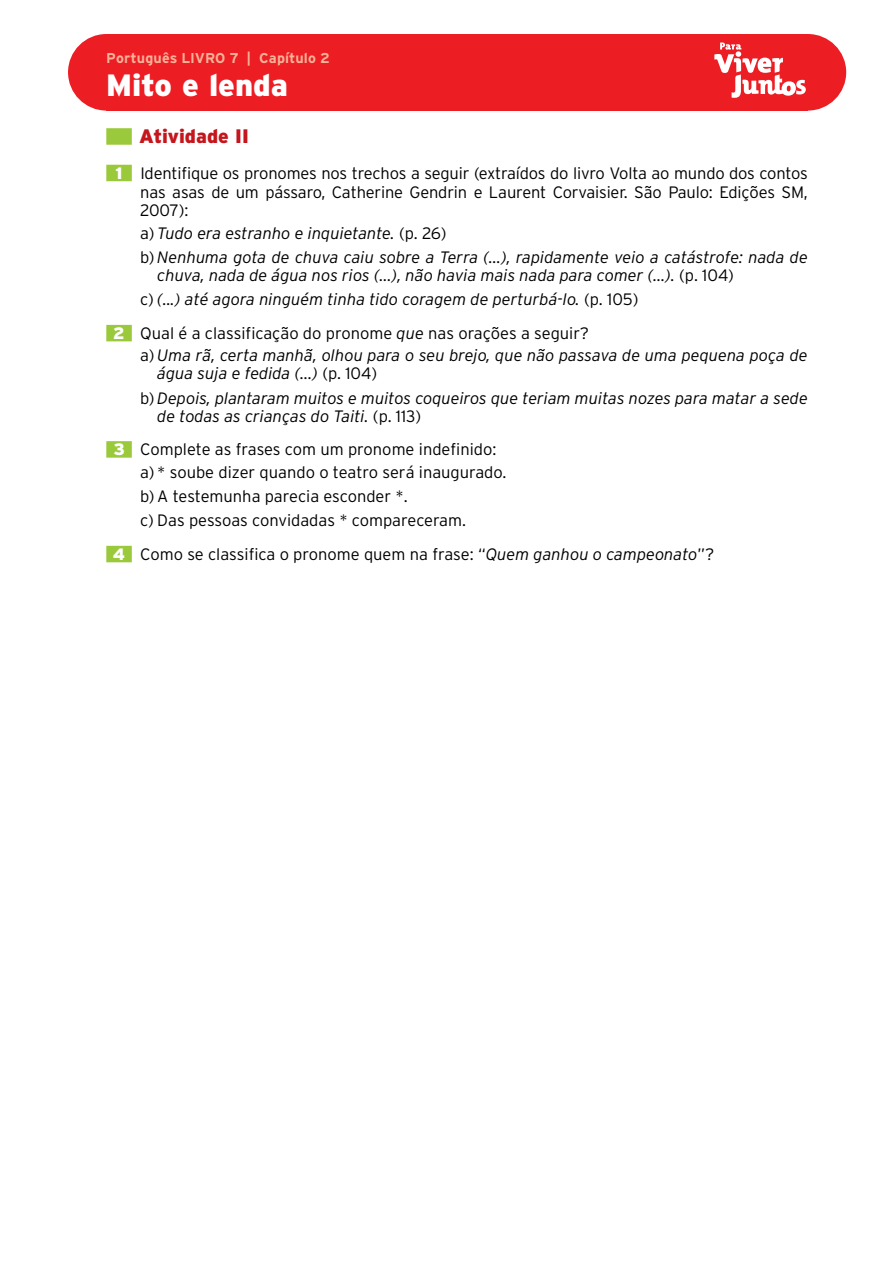
<style>
.page{position:relative;width:893px;height:1263px;background:#fff}
.page>*{position:absolute;margin:0;border:0;box-sizing:border-box;transform-origin:0 0}
.t1{font:900 30.75px "Interstate";letter-spacing:-.005em;color:#fff}
.t2{font:900 19.5px "Interstate";color:#c4161c}
.t3{font:italic 300 16.5px/24.3px "Interstate";color:#000}
.t4{font:300 16.5px/18.8px "Interstate";color:#000}
.t5{font:700 14.25px "Interstate";letter-spacing:.005em;color:#f9b298}
.s1{font-weight:900;color:#fff}
.s2{font-style:normal}
.s3{font-weight:900;font-style:normal;color:#fff}
.s4{font-style:italic}
</style>
<div class="page">
<div style="left:770px;top:34px;width:76px;height:77px;background:#ed1d24;border-radius:50%"></div>
<div style="left:68px;top:34px;width:77px;height:77px;background:#ed1d24;border-radius:50%"></div>
<div style="left:106px;top:34px;width:702px;height:77px;background:#ed1d24"></div>
<svg style="left:714px;top:43px;width:92px;height:55px"></svg>
<div style="left:106px;top:165px;width:26px;height:16px;background:#9aca3c"></div>
<div style="left:106px;top:325px;width:26px;height:16px;background:#9aca3c"></div>
<div style="left:106px;top:441px;width:26px;height:17px;background:#9aca3c"></div>
<div style="left:106px;top:546px;width:26px;height:16px;background:#9aca3c"></div>
<div style="left:106px;top:128px;width:26px;height:17px;background:#9aca3c"></div>
<p class="t5" style="left:106px;top:50px;width:225px">Português LIVRO 7 | Capítulo 2</p>
<h1 class="t1" style="left:106px;top:67px;width:183px">Mito e lenda</h1>
<p class="t2" style="left:139px;top:125px;width:111px">Atividade II</p>
<p class="t4" style="left:140px;top:164px;width:669px;text-align:justify;text-indent:-25px"><span class="s1">1</span> Identifique os pronomes nos trechos a seguir (extraídos do livro Volta ao mundo dos contos nas asas de um pássaro, Catherine Gendrin e Laurent Corvaisier. São Paulo: Edições SM, 2007):</p>
<p class="t3" style="left:140px;top:221px;width:669px"><span class="s2">a)</span> Tudo era estranho e inquietante. <span class="s2">(p. 26)<br>b)</span> Nenhuma gota de chuva caiu sobre a Terra (...), rapidamente veio a catástrofe: nada de</p>
<p class="t3" style="left:140px;top:263px;width:595px;text-indent:17px">chuva, nada de água nos rios (...), não havia mais nada para comer (...). <span class="s2">(p. 104) c)</span> (...) até agora ninguém tinha tido coragem de perturbá-lo. <span class="s2">(p. 105)</span></p>
<p class="t3" style="left:140px;top:322px;width:669px;line-height:22.2px;text-indent:-27px"><span class="s3">2</span> <span class="s2">Qual é a classificação do pronome</span> que <span class="s2">nas orações a seguir?<br>a)</span> Uma rã, certa manhã, olhou para o seu brejo, que não passava de uma pequena poça de</p>
<p class="t3" style="left:140px;top:361px;width:669px;text-indent:17px">água suja e fedida (...) <span class="s2">(p. 104)<br>b)</span> Depois, plantaram muitos e muitos coqueiros que teriam muitas nozes para matar a sede</p>
<p class="t4" style="left:113px;top:399px;width:384px;line-height:33.6px;text-indent:44px"><span class="s4">de todas as crianças do Taiti.</span> (p. 113)<br><span class="s1">3</span> Complete as frases com um pronome indefinido:</p>
<p class="t4" style="left:140px;top:459px;width:368px;line-height:24.3px">a) * soube dizer quando o teatro será inaugurado. b) A testemunha parecia esconder *.<br>c) Das pessoas convidadas * compareceram.</p>
<p class="t4" style="left:113px;top:545px;width:603px"><span class="s1">4</span> Como se classifica o pronome quem na frase: “<span class="s4">Quem ganhou o campeonato</span>”?</p>
</div>
